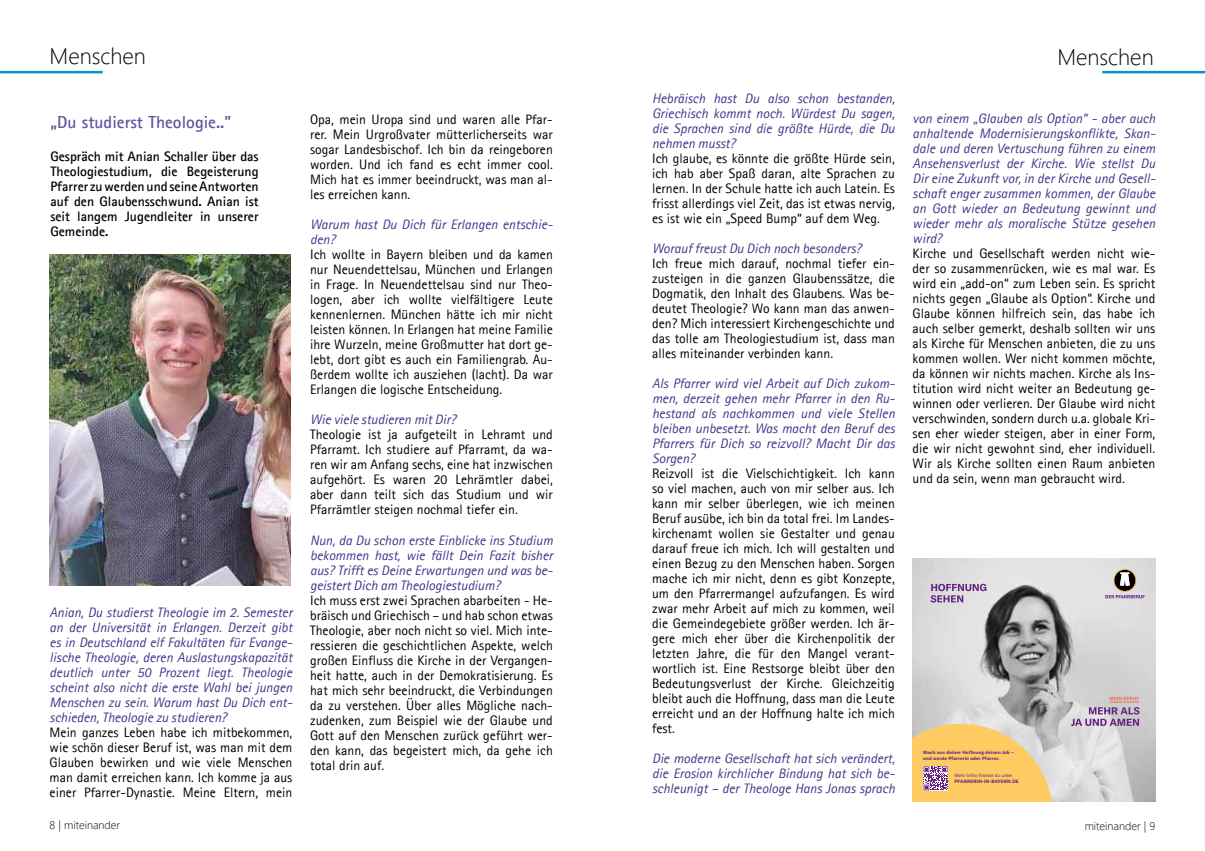
<style>
.page{position:relative;width:1205px;height:851px;background:#fff}
.page>*{position:absolute;margin:0;border:0;box-sizing:border-box;transform-origin:0 0}
.t1{font:300 22.5px "Segoe UI";color:#000}
.t2{font:700 17.5px "Agfa Rotis Sans Serif";color:#6455a0}
.t3{font:13.75px/15px "Agfa Rotis Sans Serif";color:#000;text-align:justify}
.t4{font:italic 13.75px/15px "Agfa Rotis Sans Serif";color:#43358b;text-align:justify}
.t5{font:700 13.75px/15px "Agfa Rotis Sans Serif";color:#000;text-align:justify}
.t6{font:300 11.25px "Segoe UI";color:#000}
.t7{font:700 4.62px/5.5px "GT America";letter-spacing:.02em;color:#662383}
.t8{font:4.62px "GT America";letter-spacing:.01em;color:#662383}
</style>
<div class="page">
<hr style="left:0;top:71px;width:103px;height:2px;background:#0093d3">
<hr style="left:1102px;top:71px;width:103px;height:2px;background:#0093d3">
<img style="left:50px;top:254px;width:241px;height:331px">
<img style="left:912px;top:558px;width:243px;height:243px">
<svg style="left:930px;top:583px;width:56px;height:19px"></svg>
<svg style="left:1105px;top:569px;width:39px;height:29px"></svg>
<svg style="left:1071px;top:696px;width:68px;height:30px;background:#beabbe"></svg>
<svg style="left:912px;top:723px;width:141px;height:78px;background:#efc87c"></svg>
<h1 class="t1" style="left:50px;top:35px;width:98px">Menschen</h1>
<p class="t2" style="left:50px;top:111px;width:182px">„Du studierst Theologie..”</p>
<p class="t5" style="left:50px;top:148px;width:210px">Gespräch mit Anian Schaller über das Theologiestudium, die Begeisterung Pfarrer zu werden und seine Antworten auf den Glaubensschwund. Anian ist seit langem Jugendleiter in unserer Gemeinde.</p>
<p class="t4" style="left:50px;top:604px;width:244px">Anian, Du studierst Theologie im 2. Semester an der Universität in Erlangen. Derzeit gibt es in Deutschland elf Fakultäten für Evange&shy;lische Theologie, deren Auslastungskapazität deutlich unter 50 Prozent liegt. Theologie scheint also nicht die erste Wahl bei jungen Menschen zu sein. Warum hast Du Dich ent&shy;schieden, Theologie zu studieren?</p>
<p class="t3" style="left:50px;top:724px;width:244px">Mein ganzes Leben habe ich mitbekommen, wie schön dieser Beruf ist, was man mit dem Glauben bewirken und wie viele Menschen man damit erreichen kann. Ich komme ja aus einer Pfarrer-Dynastie. Meine Eltern, mein</p>
<p class="t3" style="left:310px;top:112px;width:244px">Opa, mein Uropa sind und waren alle Pfar&shy;rer. Mein Urgroßvater mütterlicherseits war sogar Landesbischof. Ich bin da reingeboren worden. Und ich fand es echt immer cool.<br>Mich hat es immer beeindruckt, was man al&shy;les erreichen kann.</p>
<p class="t4" style="left:310px;top:217px;width:244px">Warum hast Du Dich für Erlangen entschie&shy;den?</p>
<p class="t3" style="left:310px;top:247px;width:244px">Ich wollte in Bayern bleiben und da kamen nur Neuendettelsau, München und Erlangen in Frage. In Neuendettelsau sind nur Theo&shy;logen, aber ich wollte vielfältigere Leute kennenlernen. München hätte ich mir nicht leisten können. In Erlangen hat meine Familie ihre Wurzeln, meine Großmutter hat dort ge&shy;lebt, dort gibt es auch ein Familiengrab. Au&shy;ßerdem wollte ich ausziehen (lacht). Da war Erlangen die logische Entscheidung.</p>
<p class="t4" style="left:310px;top:412px;width:147px">Wie viele studieren mit Dir?</p>
<p class="t3" style="left:310px;top:427px;width:244px">Theologie ist ja aufgeteilt in Lehramt und Pfarramt. Ich studiere auf Pfarramt, da wa&shy;ren wir am Anfang sechs, eine hat inzwischen aufgehört. Es waren 20 Lehrämtler dabei, aber dann teilt sich das Studium und wir Pfarrämtler steigen nochmal tiefer ein.</p>
<p class="t4" style="left:310px;top:532px;width:244px">Nun, da Du schon erste Einblicke ins Studium bekommen hast, wie fällt Dein Fazit bisher aus? Trifft es Deine Erwartungen und was be&shy;geistert Dich am Theologiestudium?</p>
<p class="t3" style="left:310px;top:592px;width:244px">Ich muss erst zwei Sprachen abarbeiten - He&shy;bräisch und Griechisch – und hab schon etwas Theologie, aber noch nicht so viel. Mich inte&shy;ressieren die geschichtlichen Aspekte, welch großen Einfluss die Kirche in der Vergangen&shy;heit hatte, auch in der Demokratisierung. Es hat mich sehr beeindruckt, die Verbindungen da zu verstehen. Über alles Mögliche nach&shy;zudenken, zum Beispiel wie der Glaube und Gott auf den Menschen zurück geführt wer&shy;den kann, das begeistert mich, da gehe ich total drin auf.</p>
<p class="t4" style="left:652px;top:90px;width:244px">Hebräisch hast Du also schon bestanden, Griechisch kommt noch. Würdest Du sagen, die Sprachen sind die größte Hürde, die Du nehmen musst?</p>
<p class="t3" style="left:652px;top:150px;width:244px">Ich glaube, es könnte die größte Hürde sein, ich hab aber Spaß daran, alte Sprachen zu lernen. In der Schule hatte ich auch Latein. Es frisst allerdings viel Zeit, das ist etwas nervig, es ist wie ein „Speed Bump“ auf dem Weg.</p>
<p class="t4" style="left:652px;top:240px;width:211px">Worauf freust Du Dich noch besonders?</p>
<p class="t3" style="left:652px;top:255px;width:244px">Ich freue mich darauf, nochmal tiefer ein&shy;zusteigen in die ganzen Glaubenssätze, die Dogmatik, den Inhalt des Glaubens. Was be&shy;deutet Theologie? Wo kann man das anwen&shy;den? Mich interessiert Kirchengeschichte und das tolle am Theologiestudium ist, dass man alles miteinander verbinden kann.</p>
<p class="t4" style="left:652px;top:375px;width:244px">Als Pfarrer wird viel Arbeit auf Dich zukom&shy;men, derzeit gehen mehr Pfarrer in den Ru&shy;hestand als nachkommen und viele Stellen bleiben unbesetzt. Was macht den Beruf des Pfarrers für Dich so reizvoll? Macht Dir das Sorgen?</p>
<p class="t3" style="left:652px;top:465px;width:244px">Reizvoll ist die Vielschichtigkeit. Ich kann so viel machen, auch von mir selber aus. Ich kann mir selber überlegen, wie ich meinen Beruf ausübe, ich bin da total frei. Im Landes&shy;kirchenamt wollen sie Gestalter und genau darauf freue ich mich. Ich will gestalten und einen Bezug zu den Menschen haben. Sorgen mache ich mir nicht, denn es gibt Konzepte, um den Pfarrermangel aufzufangen. Es wird zwar mehr Arbeit auf mich zu kommen, weil die Gemeindegebiete größer werden. Ich är&shy;gere mich eher über die Kirchenpolitik der letzten Jahre, die für den Mangel verant&shy;wortlich ist. Eine Restsorge bleibt über den Bedeutungsverlust der Kirche. Gleichzeitig bleibt auch die Hoffnung, dass man die Leute erreicht und an der Hoffnung halte ich mich fest.</p>
<p class="t4" style="left:652px;top:750px;width:244px">Die moderne Gesellschaft hat sich verändert, die Erosion kirchlicher Bindung hat sich be&shy;schleunigt – der Theologe Hans Jonas sprach</p>
<h1 class="t1" style="left:1057px;top:36px;width:98px">Menschen</h1>
<p class="t4" style="left:912px;top:111px;width:244px">von einem „Glauben als Option“ - aber auch anhaltende Modernisierungskonflikte, Skan&shy;dale und deren Vertuschung führen zu einem Ansehensverlust der Kirche. Wie stellst Du Dir eine Zukunft vor, in der Kirche und Gesell&shy;schaft enger zusammen kommen, der Glaube an Gott wieder an Bedeutung gewinnt und wieder mehr als moralische Stütze gesehen wird?</p>
<p class="t3" style="left:912px;top:246px;width:244px">Kirche und Gesellschaft werden nicht wie&shy;der so zusammenrücken, wie es mal war. Es wird ein „add-on“ zum Leben sein. Es spricht nichts gegen „Glaube als Option“. Kirche und Glaube können hilfreich sein, das habe ich auch selber gemerkt, deshalb sollten wir uns als Kirche für Menschen anbieten, die zu uns kommen wollen. Wer nicht kommen möchte, da können wir nichts machen. Kirche als Ins&shy;titution wird nicht weiter an Bedeutung ge&shy;winnen oder verlieren. Der Glaube wird nicht verschwinden, sondern durch u.a. globale Kri&shy;sen eher wieder steigen, aber in einer Form, die wir nicht gewohnt sind, eher individuell.<br>Wir als Kirche sollten einen Raum anbieten und da sein, wenn man gebraucht wird.</p>
<p class="t7" style="left:923px;top:749px;width:92px">Mach aus deiner Hoffnung deinen Job – und werde Pfarrerin oder Pfarrer.</p>
<p class="t8" style="left:954px;top:773px;width:60px">Mehr Infos findest du unter</p>
<p class="t7" style="left:954px;top:778px;width:66px">PFARRERIN-IN-BAYERN.DE</p>
<p class="t6" style="left:50px;top:814px;width:72px">8 | miteinander</p>
<p class="t6" style="left:1084px;top:815px;width:72px">miteinander | 9</p>
</div>
